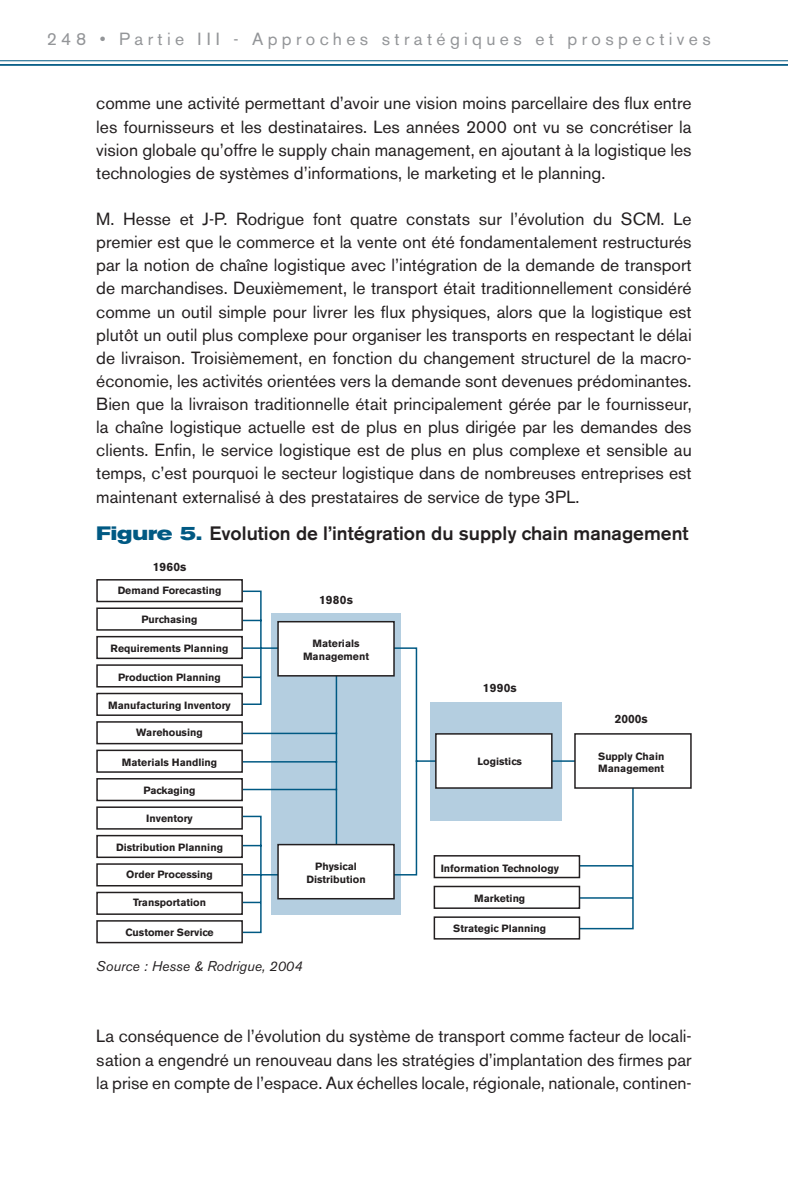
<style>
.page{position:relative;width:788px;height:1185px;background:#fff}
.page>*{position:absolute;margin:0;border:0;box-sizing:border-box;transform-origin:0 0}
.Titre_tableau{font:500 19.25px "Akzidenz Grotesk BE";color:#231f20}
.texte_courant{font:17.5px/23.1px "Akzidenz Grotesk BE";color:#231f20;text-align:justify}
.t1{font:17.5px "Akzidenz Grotesk BE";letter-spacing:.25em;color:#939598}
.source{font:italic 14px "Akzidenz Grotesk BE";color:#231f20}
.t2{font:700 11.9px "Akzidenz Grotesk BE";color:#231f20}
.t3{font:700 10.5px/12.6px "Akzidenz Grotesk BE";color:#231f20;text-align:center}
.s1{font-weight:700;font-stretch:expanded;color:#005983}
</style>
<div class="page">
<hr style="left:0;top:60px;width:788px;height:1px;background:#005983">
<hr style="left:0;top:64px;width:788px;height:2px;background:#005983">
<svg style="left:224px;top:590px;width:410px;height:344px"></svg>
<div style="left:97px;top:580px;width:145px;height:21px;background:#fff"></div>
<div style="left:96px;top:579px;width:147px;height:23px;border:1px solid #231f20"></div>
<div style="left:434px;top:855px;width:146px;height:23px;background:#fff;border:1px solid #231f20"></div>
<div style="left:434px;top:886px;width:146px;height:23px;background:#fff;border:1px solid #231f20"></div>
<div style="left:434px;top:916px;width:146px;height:23px;background:#fff;border:1px solid #231f20"></div>
<div style="left:277px;top:621px;width:118px;height:55px;background:#fff;border:1px solid #231f20"></div>
<div style="left:277px;top:844px;width:118px;height:55px;background:#fff;border:1px solid #231f20"></div>
<div style="left:435px;top:733px;width:117px;height:56px;background:#fff;border:1px solid #231f20"></div>
<div style="left:575px;top:734px;width:116px;height:54px;background:#fff"></div>
<div style="left:574px;top:733px;width:118px;height:56px;border:1px solid #231f20"></div>
<div style="left:97px;top:608px;width:145px;height:22px;background:#fff"></div>
<div style="left:96px;top:607px;width:147px;height:24px;border:1px solid #231f20"></div>
<div style="left:97px;top:636px;width:145px;height:22px;background:#fff"></div>
<div style="left:96px;top:636px;width:147px;height:23px;border:1px solid #231f20"></div>
<div style="left:97px;top:665px;width:145px;height:22px;background:#fff"></div>
<div style="left:96px;top:664px;width:147px;height:23px;border:1px solid #231f20"></div>
<div style="left:97px;top:693px;width:145px;height:22px;background:#fff"></div>
<div style="left:96px;top:693px;width:147px;height:23px;border:1px solid #231f20"></div>
<div style="left:97px;top:722px;width:145px;height:21px;background:#fff"></div>
<div style="left:96px;top:721px;width:147px;height:23px;border:1px solid #231f20"></div>
<div style="left:97px;top:750px;width:145px;height:22px;background:#fff"></div>
<div style="left:96px;top:749px;width:147px;height:24px;border:1px solid #231f20"></div>
<div style="left:97px;top:779px;width:145px;height:21px;background:#fff"></div>
<div style="left:96px;top:778px;width:147px;height:23px;border:1px solid #231f20"></div>
<div style="left:97px;top:807px;width:145px;height:22px;background:#fff"></div>
<div style="left:96px;top:806px;width:147px;height:23px;border:1px solid #231f20"></div>
<div style="left:97px;top:835px;width:145px;height:22px;background:#fff"></div>
<div style="left:96px;top:835px;width:147px;height:23px;border:1px solid #231f20"></div>
<div style="left:97px;top:864px;width:145px;height:22px;background:#fff"></div>
<div style="left:96px;top:863px;width:147px;height:23px;border:1px solid #231f20"></div>
<div style="left:97px;top:892px;width:145px;height:22px;background:#fff"></div>
<div style="left:96px;top:891px;width:147px;height:24px;border:1px solid #231f20"></div>
<div style="left:97px;top:921px;width:145px;height:21px;background:#fff"></div>
<div style="left:96px;top:920px;width:147px;height:23px;border:1px solid #231f20"></div>
<p class="t1" style="left:47px;top:28px;width:665px">248 • Partie III - Approches stratégiques et prospectives</p>
<p class="texte_courant" style="left:96px;top:92px;width:597px">comme une activité permettant d’avoir une vision moins parcellaire des flux entre les fournisseurs et les destinataires. Les années 2000 ont vu se concrétiser la vision globale qu’offre le supply chain management, en ajoutant à la logistique les technologies de systèmes d’informations, le marketing et le planning.</p>
<p class="texte_courant" style="left:96px;top:207px;width:597px">M. Hesse et J-P. Rodrigue font quatre constats sur l’évolution du SCM. Le premier est que le commerce et la vente ont été fondamentalement restructurés par la notion de chaîne logistique avec l’intégration de la demande de transport de marchandises. Deuxièmement, le transport était traditionnellement considéré comme un outil simple pour livrer les flux physiques, alors que la logistique est plutôt un outil plus complexe pour organiser les transports en respectant le délai de livraison. Troisièmement, en fonction du changement structurel de la macro&shy;économie, les activités orientées vers la demande sont devenues prédominantes.<br>Bien que la livraison traditionnelle était principalement gérée par le fournisseur, la chaîne logistique actuelle est de plus en plus dirigée par les demandes des clients. Enfin, le service logistique est de plus en plus complexe et sensible au temps, c’est pourquoi le secteur logistique dans de nombreuses entreprises est maintenant externalisé à des prestataires de service de type 3PL.</p>
<p class="Titre_tableau" style="left:96px;top:522px;width:594px"><span class="s1">Figure 5.</span> Evolution de l’intégration du supply chain management</p>
<p class="t2" style="left:153px;top:560px;width:35px">1960s</p>
<p class="t3" style="left:118px;top:584px;width:105px">Demand Forecasting</p>
<p class="t2" style="left:319px;top:593px;width:35px">1980s</p>
<p class="t3" style="left:142px;top:613px;width:57px">Purchasing</p>
<p class="t3" style="left:111px;top:642px;width:119px">Requirements Planning</p>
<p class="t3" style="left:118px;top:671px;width:104px">Production Planning</p>
<p class="t3" style="left:108px;top:698px;width:124px">Manufacturing Inventory</p>
<p class="t3" style="left:136px;top:726px;width:68px">Warehousing</p>
<p class="t3" style="left:122px;top:756px;width:97px">Materials Handling</p>
<p class="t3" style="left:143px;top:784px;width:54px">Packaging</p>
<p class="t3" style="left:146px;top:812px;width:48px">Inventory</p>
<p class="t3" style="left:116px;top:841px;width:108px">Distribution Planning</p>
<p class="t3" style="left:126px;top:868px;width:88px">Order Processing</p>
<p class="t3" style="left:133px;top:896px;width:75px">Transportation</p>
<p class="t3" style="left:125px;top:926px;width:90px">Customer Service</p>
<p class="t3" style="left:303px;top:637px;width:68px">Materials<br>Management</p>
<p class="t3" style="left:306px;top:860px;width:61px">Physical<br>Distribution</p>
<p class="source" style="left:96px;top:958px;width:208px">Source : Hesse &amp; Rodrigue, 2004</p>
<p class="t2" style="left:483px;top:680px;width:35px">1990s</p>
<p class="t2" style="left:615px;top:712px;width:35px">2000s</p>
<p class="t3" style="left:477px;top:755px;width:46px">Logistics</p>
<p class="t3" style="left:598px;top:750px;width:68px;text-align:left">Supply Chain<br>Management</p>
<p class="t3" style="left:441px;top:862px;width:120px">Information Technology</p>
<p class="t3" style="left:474px;top:892px;width:53px">Marketing</p>
<p class="t3" style="left:453px;top:922px;width:94px">Strategic Planning</p>
<p class="texte_courant" style="left:96px;top:1025px;width:597px">La conséquence de l’évolution du système de transport comme facteur de locali&shy;sation a engendré un renouveau dans les stratégies d’implantation des firmes par la prise en compte de l’espace. Aux échelles locale, régionale, nationale, continen-</p>
</div>
